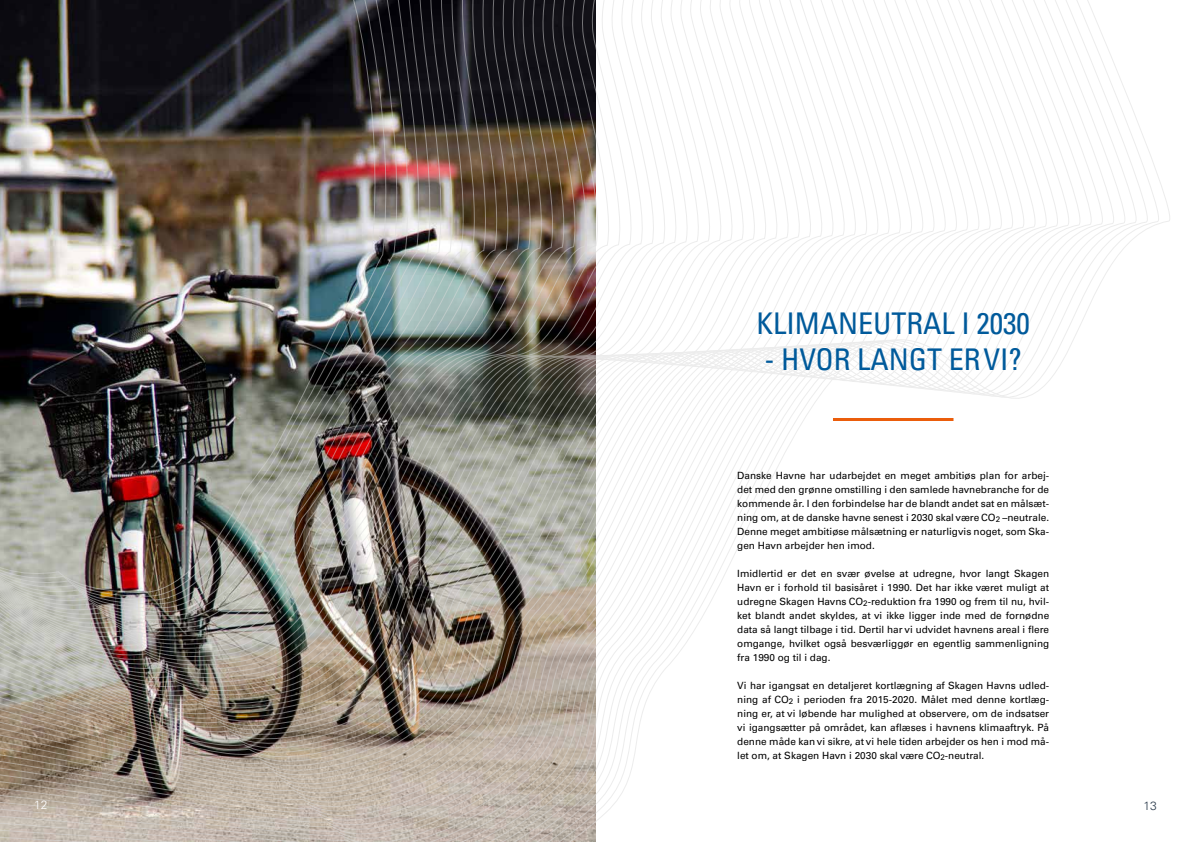
<style>
.page{position:relative;width:1191px;height:842px;background:#fff}
.page>*{position:absolute;margin:0;border:0;box-sizing:border-box;transform-origin:0 0}
.t1{font:condensed 30px "Univers";color:#005a9b}
.t2{font:300 12px "Univers";color:#fff}
.t3{font:300 12px "Univers";color:#29394a}
.t4{font:10px/14px "Univers";color:#000;text-align:justify}
</style>
<div class="page">
<img style="left:0;top:0;width:1170px;height:842px">
<hr style="left:833px;top:418px;width:120px;height:3px;background:#eb5d0b">
<h1 class="t1" style="left:756px;top:304px;width:275px">KLIMANEUTRAL I 2030</h1>
<h1 class="t1" style="left:764px;top:340px;width:259px">- HVOR LANGT ER VI?</h1>
<p class="t4" style="left:737px;top:469px;width:313px">Danske Havne har udarbejdet en meget ambitiøs plan for arbej&shy;det med den grønne omstilling i den samlede havnebranche for de kommende år. I den forbindelse har de blandt andet sat en målsæt&shy;ning om, at de danske havne senest i 2030 skal være CO<sub>2</sub> –neutrale.<br>Denne meget ambitiøse målsætning er naturligvis noget, som Ska&shy;gen Havn arbejder hen imod.</p>
<p class="t4" style="left:737px;top:567px;width:313px">Imidlertid er det en svær øvelse at udregne, hvor langt Skagen Havn er i forhold til basisåret i 1990. Det har ikke været muligt at udregne Skagen Havns CO<sub>2</sub>-reduktion fra 1990 og frem til nu, hvil&shy;ket blandt andet skyldes, at vi ikke ligger inde med de fornødne data så langt tilbage i tid. Dertil har vi udvidet havnens areal i flere omgange, hvilket også besværliggør en egentlig sammenligning fra 1990 og til i dag.</p>
<p class="t4" style="left:737px;top:679px;width:313px">Vi har igangsat en detaljeret kortlægning af Skagen Havns udled&shy;ning af CO<sub>2</sub> i perioden fra 2015-2020. Målet med denne kortlæg&shy;ning er, at vi løbende har mulighed at observere, om de indsatser vi igangsætter på området, kan aflæses i havnens klimaaftryk. På denne måde kan vi sikre, at vi hele tiden arbejder os hen i mod må&shy;let om, at Skagen Havn i 2030 skal være CO<sub>2</sub>-neutral.</p>
<p class="t2" style="left:34px;top:798px;width:15px">12</p>
<p class="t3" style="left:1143px;top:798px;width:15px">13</p>
</div>
